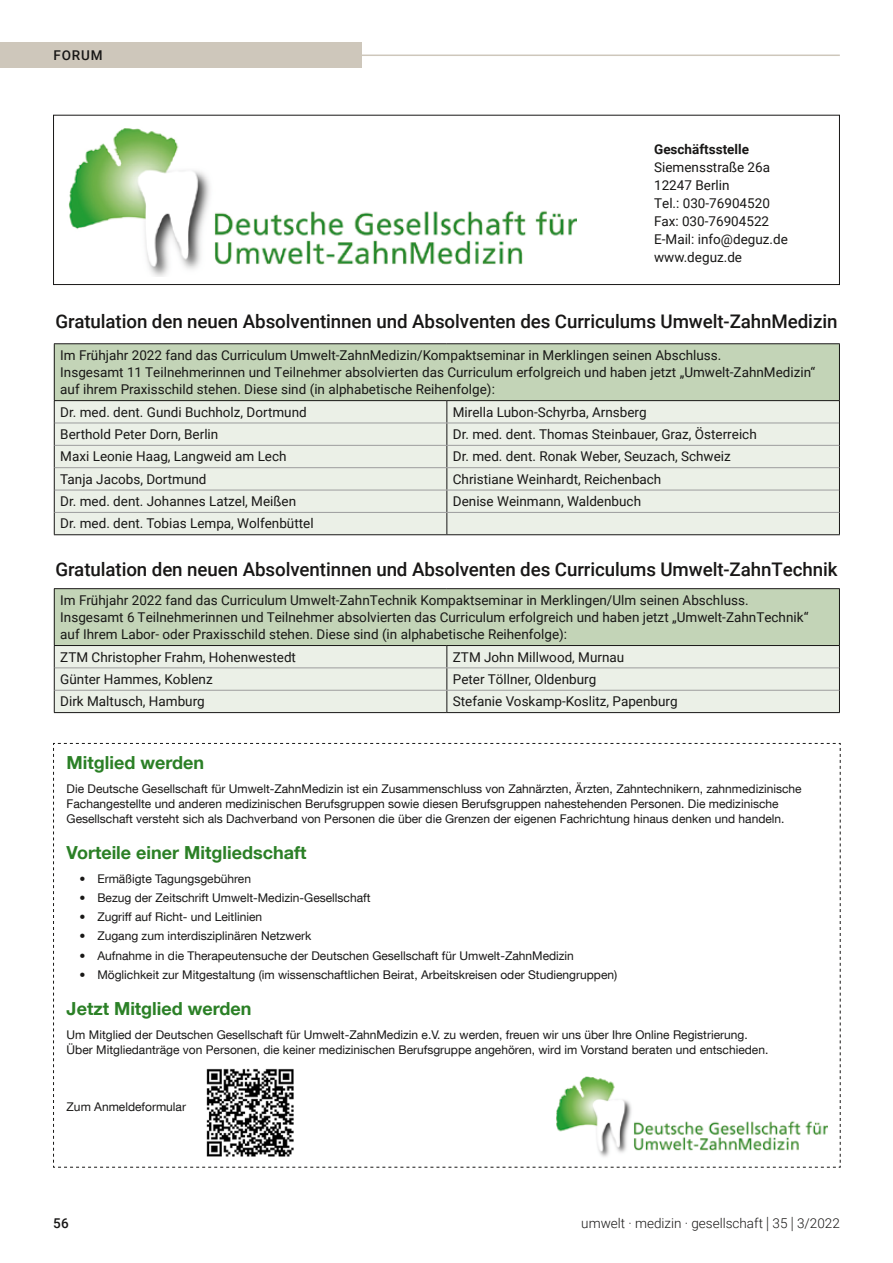
<style>
.page{position:relative;width:893px;height:1263px;background:#fff}
.page>*{position:absolute;margin:0;border:0;box-sizing:border-box;transform-origin:0 0}
.t1{font:500 18.75px "Roboto";letter-spacing:-.005em;color:#181716}
.t2{font:700 18px "Helvetica Neue LT Com";color:#2b8026}
.t3{font:13.5px/18px "Roboto";color:#181716}
.t4{font:300 13.5px "Roboto";color:#181716}
.t5{font:700 13.5px "Roboto";color:#181716}
.t6{font:500 13.5px "Roboto";letter-spacing:.065em;color:#181716}
.t7{font:12px/15px "Helvetica Neue LT Com";color:#181716}
.s1{font-size:16.8px}
</style>
<div class="page">
<hr style="left:361px;top:55px;width:479px;height:1px;background:#cec7bb">
<div style="left:0;top:43px;width:361px;height:25px;background:#cec7bb"></div>
<div style="left:53px;top:115px;width:787px;height:170px;border:1px solid #181716"></div>
<img style="left:68px;top:128px;width:509px;height:149px">
<div style="left:54px;top:344px;width:785px;height:57px;background:#c3d4b7"></div>
<div style="left:55px;top:401px;width:784px;height:133px;background:#ebf0e7"></div>
<hr style="left:54px;top:343px;width:393px;height:1px;background:#181716">
<hr style="left:54px;top:344px;width:1px;height:56px;background:#181716">
<hr style="left:447px;top:343px;width:393px;height:1px;background:#181716">
<hr style="left:839px;top:344px;width:1px;height:56px;background:#181716">
<hr style="left:54px;top:400px;width:393px;height:1px;background:#181716">
<hr style="left:447px;top:400px;width:393px;height:1px;background:#181716">
<svg style="left:54px;top:401px;width:1px;height:133px"></svg>
<svg style="left:446px;top:401px;width:1px;height:133px"></svg>
<svg style="left:839px;top:401px;width:1px;height:133px"></svg>
<hr style="left:55px;top:423px;width:392px;height:1px;background:#9c9c9d">
<hr style="left:447px;top:423px;width:392px;height:1px;background:#9c9c9d">
<hr style="left:55px;top:445px;width:392px;height:1px;background:#9c9c9d">
<hr style="left:447px;top:445px;width:392px;height:1px;background:#9c9c9d">
<hr style="left:55px;top:467px;width:392px;height:1px;background:#9c9c9d">
<hr style="left:447px;top:467px;width:392px;height:1px;background:#9c9c9d">
<hr style="left:55px;top:490px;width:392px;height:1px;background:#9c9c9d">
<hr style="left:447px;top:490px;width:392px;height:1px;background:#9c9c9d">
<hr style="left:55px;top:512px;width:392px;height:1px;background:#9c9c9d">
<hr style="left:447px;top:512px;width:392px;height:1px;background:#9c9c9d">
<hr style="left:54px;top:534px;width:393px;height:1px;background:#181716">
<hr style="left:447px;top:534px;width:393px;height:1px;background:#181716">
<div style="left:54px;top:589px;width:785px;height:56px;background:#c3d4b7"></div>
<div style="left:55px;top:646px;width:784px;height:66px;background:#ebf0e7"></div>
<hr style="left:54px;top:588px;width:393px;height:1px;background:#181716">
<hr style="left:54px;top:589px;width:1px;height:56px;background:#181716">
<hr style="left:447px;top:588px;width:393px;height:1px;background:#181716">
<hr style="left:839px;top:589px;width:1px;height:56px;background:#181716">
<hr style="left:54px;top:645px;width:393px;height:1px;background:#181716">
<hr style="left:447px;top:645px;width:393px;height:1px;background:#181716">
<svg style="left:54px;top:646px;width:1px;height:66px"></svg>
<svg style="left:446px;top:646px;width:1px;height:66px"></svg>
<svg style="left:839px;top:646px;width:1px;height:66px"></svg>
<hr style="left:55px;top:668px;width:392px;height:1px;background:#9c9c9d">
<hr style="left:447px;top:668px;width:392px;height:1px;background:#9c9c9d">
<hr style="left:55px;top:690px;width:392px;height:1px;background:#9c9c9d">
<hr style="left:447px;top:690px;width:392px;height:1px;background:#9c9c9d">
<hr style="left:54px;top:712px;width:393px;height:1px;background:#181716">
<hr style="left:447px;top:712px;width:393px;height:1px;background:#181716">
<svg style="left:53px;top:743px;width:788px;height:425px"></svg>
<img style="left:204px;top:1068px;width:92px;height:90px">
<img style="left:555px;top:1077px;width:272px;height:83px">
<p class="t6" style="left:53px;top:46px;width:51px">FORUM</p>
<p class="t5" style="left:654px;top:140px;width:96px">Geschäftsstelle</p>
<p class="t3" style="left:654px;top:158px;width:135px">Siemensstraße 26a<br>12247 Berlin<br>Tel.: 030-76904520<br>Fax: 030-76904522<br>E-Mail: info@deguz.de www.deguz.de</p>
<h1 class="t1" style="left:55px;top:308px;width:783px">Gratulation den neuen Absolventinnen und Absolventen des Curriculums Umwelt-ZahnMedizin</h1>
<p class="t3" style="left:60px;top:346px;width:756px;line-height:17.2px">Im Frühjahr 2022 fand das Curriculum Umwelt-ZahnMedizin/Kompaktseminar in Merklingen seinen Abschluss.<br>Insgesamt 11 Teilnehmerinnen und Teilnehmer absolvierten das Curriculum erfolgreich und haben jetzt „Umwelt-ZahnMedizin“ auf ihrem Praxisschild stehen. Diese sind (in alphabetische Reihenfolge):</p>
<p class="t3" style="left:60px;top:402px;width:248px">Dr. med. dent. Gundi Buchholz, Dortmund</p>
<p class="t3" style="left:453px;top:402px;width:195px">Mirella Lubon-Schyrba, Arnsberg</p>
<p class="t3" style="left:60px;top:425px;width:160px">Berthold Peter Dorn, Berlin</p>
<p class="t3" style="left:453px;top:425px;width:305px">Dr. med. dent. Thomas Steinbauer, Graz, Österreich</p>
<p class="t3" style="left:60px;top:447px;width:228px">Maxi Leonie Haag, Langweid am Lech</p>
<p class="t3" style="left:453px;top:447px;width:280px">Dr. med. dent. Ronak Weber, Seuzach, Schweiz</p>
<p class="t3" style="left:60px;top:469px;width:148px">Tanja Jacobs, Dortmund</p>
<p class="t3" style="left:453px;top:469px;width:210px">Christiane Weinhardt, Reichenbach</p>
<p class="t3" style="left:60px;top:492px;width:237px">Dr. med. dent. Johannes Latzel, Meißen</p>
<p class="t3" style="left:453px;top:492px;width:190px">Denise Weinmann, Waldenbuch</p>
<p class="t3" style="left:60px;top:514px;width:255px">Dr. med. dent. Tobias Lempa, Wolfenbüttel</p>
<h1 class="t1" style="left:55px;top:556px;width:784px">Gratulation den neuen Absolventinnen und Absolventen des Curriculums Umwelt-ZahnTechnik</h1>
<p class="t3" style="left:60px;top:591px;width:750px;line-height:17.2px">Im Frühjahr 2022 fand das Curriculum Umwelt-ZahnTechnik Kompaktseminar in Merklingen/Ulm seinen Abschluss.<br>Insgesamt 6 Teilnehmerinnen und Teilnehmer absolvierten das Curriculum erfolgreich und haben jetzt „Umwelt-ZahnTechnik“ auf Ihrem Labor- oder Praxisschild stehen. Diese sind (in alphabetische Reihenfolge):</p>
<p class="t3" style="left:60px;top:647px;width:237px">ZTM Christopher Frahm, Hohenwestedt</p>
<p class="t3" style="left:453px;top:647px;width:173px">ZTM John Millwood, Murnau</p>
<p class="t3" style="left:60px;top:669px;width:154px">Günter Hammes, Koblenz</p>
<p class="t3" style="left:453px;top:669px;width:145px">Peter Töllner, Oldenburg</p>
<p class="t3" style="left:60px;top:692px;width:146px">Dirk Maltusch, Hamburg</p>
<p class="t3" style="left:453px;top:692px;width:226px">Stefanie Voskamp-Koslitz, Papenburg</p>
<h2 class="t2" style="left:67px;top:752px;width:139px">Mitglied werden</h2>
<p class="t7" style="left:67px;top:781px;width:736px">Die Deutsche Gesellschaft für Umwelt-ZahnMedizin ist ein Zusammenschluss von Zahnärzten, Ärzten, Zahntechnikern, zahnmedizinische<br>Fachangestellte und anderen medizinischen Berufsgruppen sowie diesen Berufsgruppen nahestehenden Personen. Die medizinische<br>Gesellschaft versteht sich als Dachverband von Personen die über die Grenzen der eigenen Fachrichtung hinaus denken und handeln.</p>
<h2 class="t2" style="left:67px;top:841px;width:241px">Vorteile einer Mitgliedschaft</h2>
<p class="t7" style="left:79px;top:871px;width:173px">• Ermäßigte Tagungsgebühren</p>
<p class="t7" style="left:79px;top:890px;width:293px">• Bezug der Zeitschrift Umwelt-Medizin-Gesellschaft</p>
<p class="t7" style="left:79px;top:909px;width:184px">• Zugriff auf Richt- und Leitlinien</p>
<p class="t7" style="left:79px;top:928px;width:233px">• Zugang zum interdisziplinären Netzwerk</p>
<p class="t7" style="left:79px;top:948px;width:496px">• Aufnahme in die Therapeutensuche der Deutschen Gesellschaft für Umwelt-ZahnMedizin</p>
<p class="t7" style="left:79px;top:967px;width:539px">• Möglichkeit zur Mitgestaltung (im wissenschaftlichen Beirat, Arbeitskreisen oder Studiengruppen)</p>
<h2 class="t2" style="left:67px;top:997px;width:186px">Jetzt Mitglied werden</h2>
<p class="t7" style="left:67px;top:1027px;width:703px">Um Mitglied der Deutschen Gesellschaft für Umwelt-ZahnMedizin e.V. zu werden, freuen wir uns über Ihre Online Registrierung.<br>Über Mitgliedanträge von Personen, die keiner medizinischen Berufsgruppe angehören, wird im Vorstand beraten und entschieden.</p>
<p class="t7" style="left:67px;top:1099px;width:121px">Zum Anmeldeformular</p>
<p class="t6" style="left:53px;top:1213px;width:17px">56</p>
<p class="t4" style="left:581px;top:1213px;width:260px">umwelt · medizin · gesellschaft <span class="s1">|</span> 35 <span class="s1">|</span> 3/2022</p>
</div>
